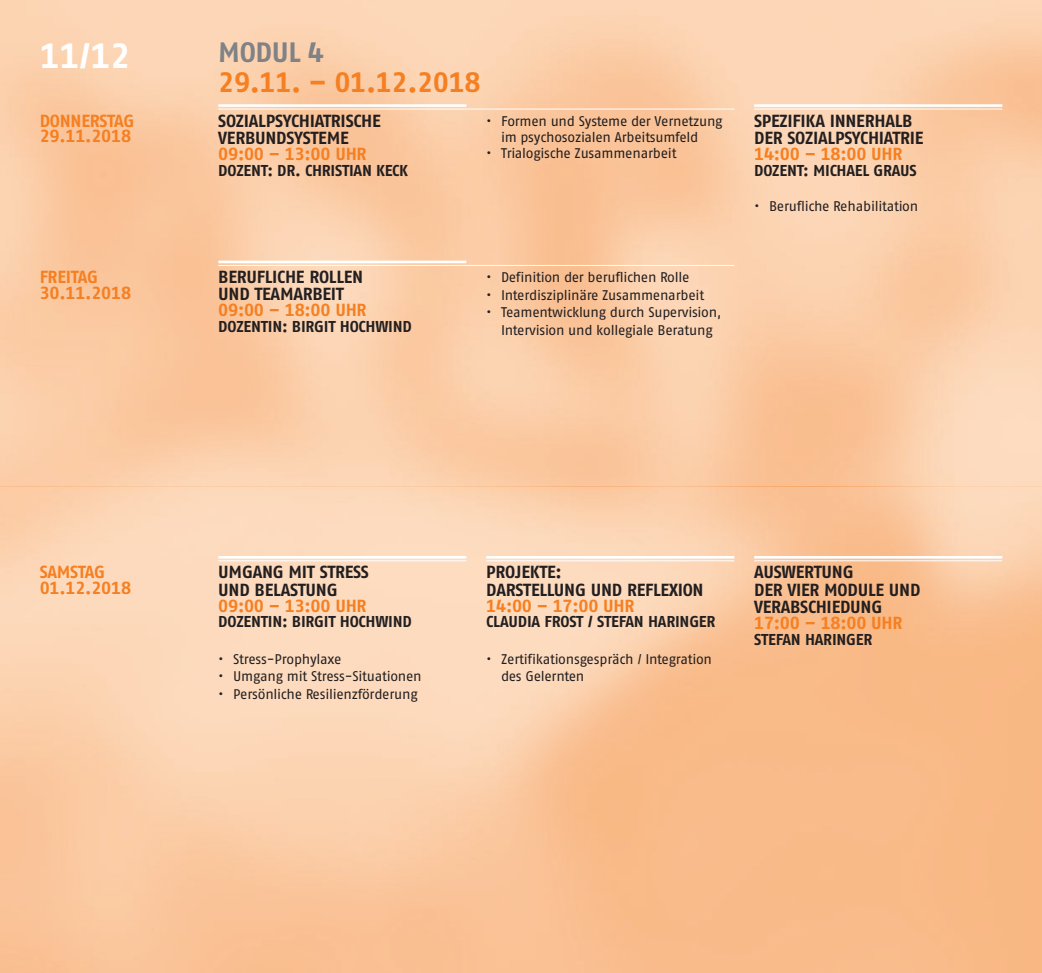
<style>
.page{position:relative;width:1042px;height:973px;background:#fff}
.page>*{position:absolute;margin:0;border:0;box-sizing:border-box;transform-origin:0 0}
.t1{font:700 35px "AWO Fago Office";color:#fff}
.t2{font:700 28px "AWO Fago Office";letter-spacing:-.015em;color:#f57f21}
.t3{font:700 28px "AWO Fago Office";letter-spacing:-.015em;color:#808285}
.t4{font:700 17.5px/17.3px "AWO Fago Office";letter-spacing:-.015em;color:#231f20}
.t5{font:700 17.5px/15.8px "AWO Fago Office";letter-spacing:-.015em;color:#f57f21}
.t6{font:700 15.75px "AWO Fago Office";letter-spacing:-.015em;color:#231f20}
.t7{font:14px/17.3px "AWO Fago Office";letter-spacing:-.015em;color:#231f20}
</style>
<div class="page">
<h1 class="t1" style="left:40px;top:35px;width:92px">11/12</h1>
<h2 class="t3" style="left:218px;top:36px;width:107px">MODUL 4</h2>
<h2 class="t2" style="left:218px;top:66px;width:264px">29.11. – 01.12.2018</h2>
<p class="t5" style="left:40px;top:112px;width:96px">DONNERSTAG<br>29.11.2018</p>
<p class="t4" style="left:218px;top:112px;width:164px">SOZIALPSYCHIATRISCHE<br>VERBUNDSYSTEME</p>
<p class="t5" style="left:218px;top:146px;width:150px">09:00 – 13:00 UHR</p>
<p class="t6" style="left:218px;top:161px;width:191px">DOZENT: DR. CHRISTIAN KECK</p>
<p class="t7" style="left:501px;top:113px;width:223px;line-height:15.8px;text-indent:-15px">• Formen und Systeme der Vernetzung im psychosozialen Arbeitsumfeld</p>
<p class="t7" style="left:486px;top:144px;width:192px">• Trialogische Zusammenarbeit</p>
<p class="t4" style="left:754px;top:112px;width:171px">SPEZIFIKA INNERHALB<br>DER SOZIALPSYCHIATRIE</p>
<p class="t5" style="left:754px;top:146px;width:150px">14:00 – 18:00 UHR</p>
<p class="t6" style="left:754px;top:161px;width:164px">DOZENT: MICHAEL GRAUS</p>
<p class="t7" style="left:754px;top:197px;width:166px">• Berufliche Rehabilitation</p>
<p class="t5" style="left:40px;top:269px;width:93px">FREITAG<br>30.11.2018</p>
<p class="t4" style="left:218px;top:268px;width:146px">BERUFLICHE ROLLEN<br>UND TEAMARBEIT</p>
<p class="t5" style="left:218px;top:302px;width:150px">09:00 – 18:00 UHR</p>
<p class="t6" style="left:218px;top:317px;width:195px">DOZENTIN: BIRGIT HOCHWIND</p>
<p class="t7" style="left:486px;top:269px;width:205px">• Definition der beruflichen Rolle</p>
<p class="t7" style="left:486px;top:286px;width:219px">• Interdisziplinäre Zusammenarbeit</p>
<p class="t7" style="left:486px;top:303px;width:237px;text-align:center">• Teamentwicklung durch Supervision,<br>Intervision und kollegiale Beratung</p>
<p class="t5" style="left:40px;top:564px;width:93px">SAMSTAG<br>01.12.2018</p>
<p class="t4" style="left:218px;top:563px;width:152px">UMGANG MIT STRESS<br>UND BELASTUNG</p>
<p class="t5" style="left:218px;top:597px;width:150px">09:00 – 13:00 UHR</p>
<p class="t6" style="left:218px;top:612px;width:195px">DOZENTIN: BIRGIT HOCHWIND</p>
<p class="t7" style="left:218px;top:650px;width:125px">• Stress-Prophylaxe</p>
<p class="t7" style="left:218px;top:667px;width:205px">• Umgang mit Stress-Situationen</p>
<p class="t7" style="left:218px;top:685px;width:201px">• Persönliche Resilienzförderung</p>
<p class="t4" style="left:486px;top:563px;width:219px">PROJEKTE:<br>DARSTELLUNG UND REFLEXION</p>
<p class="t5" style="left:486px;top:597px;width:150px">14:00 – 17:00 UHR</p>
<p class="t6" style="left:486px;top:612px;width:231px">CLAUDIA FROST / STEFAN HARINGER</p>
<p class="t7" style="left:501px;top:650px;width:212px;text-indent:-15px">• Zertifikationsgespräch / Integration des Gelernten</p>
<p class="t4" style="left:754px;top:563px;width:168px">AUSWERTUNG<br>DER VIER MODULE UND<br>VERABSCHIEDUNG</p>
<p class="t5" style="left:754px;top:614px;width:150px">17:00 – 18:00 UHR</p>
<p class="t6" style="left:754px;top:630px;width:120px">STEFAN HARINGER</p>
</div>
